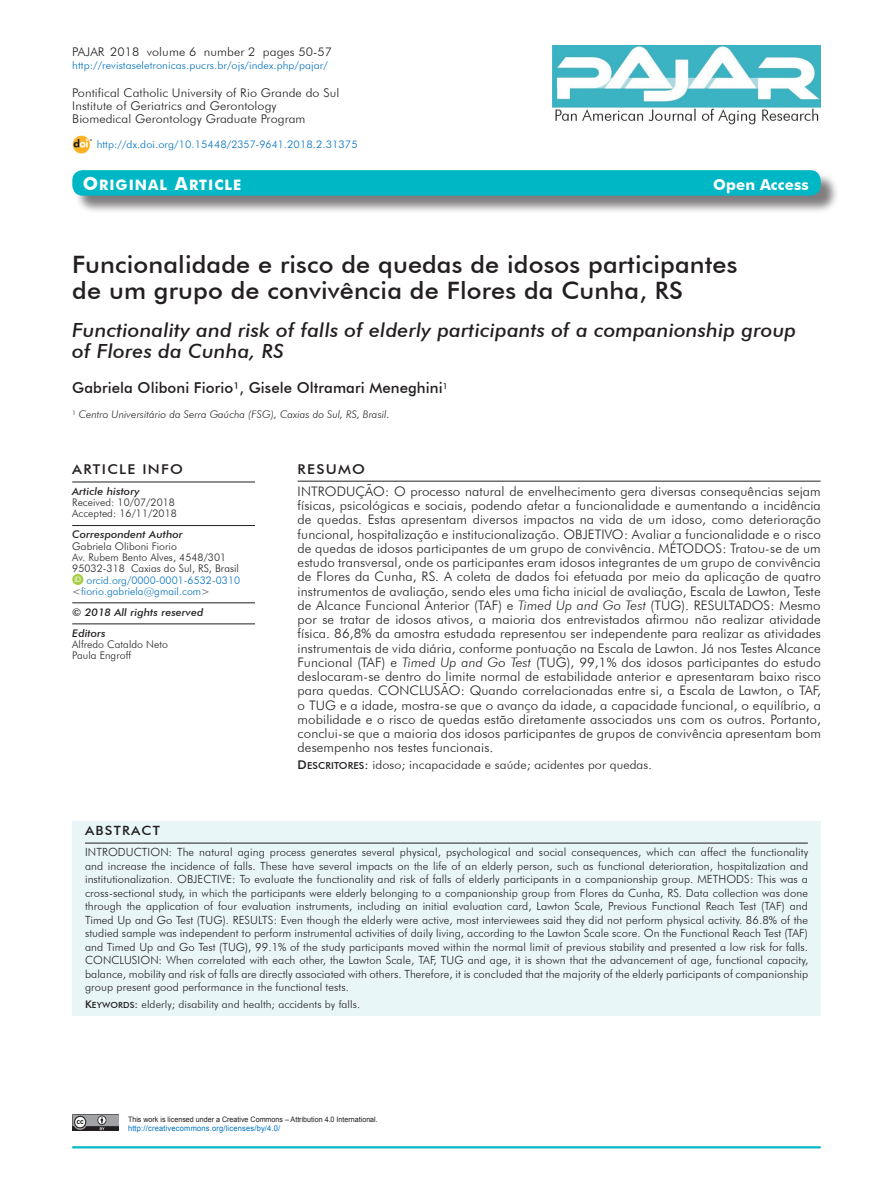
<style>
.page{position:relative;width:893px;height:1191px;background:#fff}
.page>*{position:absolute;margin:0;border:0;box-sizing:border-box;transform-origin:0 0}
.t1{font:500 24px/25.5px "Futura BT";letter-spacing:.005em;color:#231f20;scale:1.05 1}
.t2{font:italic 500 19.5px/21px "Futura BT";letter-spacing:.005em;color:#231f20;scale:1.05 1}
.t3{font:500 15px "Futura BT";letter-spacing:.005em;color:#231f20}
.t4{font:700 15px "Futura BT";letter-spacing:.005em;color:#fff}
.t5{font:14.4px "Futura BT Bold SC800";letter-spacing:.07em;color:#fff}
.t6{font:500 13.5px "Futura BT";letter-spacing:.085em;color:#231f20;scale:1.1 1}
.t7{font:300 13.2px/14.2px "Futura BT";letter-spacing:.005em;color:#231f20;text-align:justify}
.t8{font:500 12.75px "Futura BT";letter-spacing:.085em;color:#231f20;scale:1.1 1}
.t9{font:300 12px/12.8px "Futura BT";letter-spacing:.005em;color:#231f20;scale:1.05 1}
.t10{font:300 11.25px/13.5px "Futura BT";letter-spacing:.005em;color:#231f20;text-align:justify}
.t11{font:300 10.5px/11.2px "Futura BT";letter-spacing:.005em;color:#231f20}
.t12{font:300 10.5px "Futura BT";letter-spacing:.005em;color:#0072bc;scale:1.05 1}
.t13{font:italic 500 10.5px/21px "Futura BT";letter-spacing:.005em;color:#231f20;scale:1.05 1}
.t14{font:italic 300 10.5px "Futura BT";letter-spacing:.005em;color:#231f20}
.t15{font:300 10.5px "Futura BT";letter-spacing:.005em;color:#231f20;scale:1.05 1}
.t16{font:7.8px "Arial";letter-spacing:.025em;color:#0072bc;scale:.95 1}
.t17{font:7.5px "Arial";color:#231f20;scale:.95 1}
.s1{font-size:18px}
.s2{font-style:normal}
.s3{font-family:"Arial";font-weight:400;font-size:7.35px;color:#fff}
.s4{color:#0072bc}
.s5{font-style:italic}
.s6{font-family:"Futura BT Medium SC800";font-weight:400}
.s7{font-family:"Futura BT Medium SC800";font-weight:400;font-size:9.6px}
.s8{font-weight:500}
.s9{font-family:"Futura BT Medium SC800";font-weight:400;font-size:8.4px}
</style>
<div class="page">
<hr style="left:72px;top:1146px;width:749px;height:2px;background:#00b7c5">
<img style="left:72px;top:1114px;width:47px;height:16px">
<img style="left:73px;top:136px;width:19px;height:17px">
<hr style="left:298px;top:481px;width:523px;height:1px;background:#231f20">
<div style="left:72px;top:821px;width:749px;height:194px;background:#e9f6f8"></div>
<hr style="left:85px;top:843px;width:723px;height:1px;background:#231f20">
<img style="left:552px;top:46px;width:269px;height:79px">
<div style="left:75px;top:172px;width:764px;height:42px;background:#231f20;opacity:.58"></div>
<div style="left:72px;top:170px;width:749px;height:26px;background:#00b7c5;border-radius:10px"></div>
<hr style="left:72px;top:482px;width:183px;height:1px;background:#231f20">
<hr style="left:72px;top:525px;width:183px;height:1px;background:#231f20">
<hr style="left:72px;top:602px;width:183px;height:1px;background:#231f20">
<hr style="left:72px;top:623px;width:183px;height:1px;background:#231f20">
<div style="left:72px;top:574px;width:11px;height:11px;background:#a5cd41;border-radius:50%"></div>
<p class="t9" style="left:72px;top:45px;width:249px">Pajar 2018 volume 6 number 2 pages 50-57</p>
<p class="t12" style="left:72px;top:59px;width:245px">http://revistaseletronicas.pucrs.br/ojs/index.php/pajar/</p>
<p class="t9" style="left:72px;top:87px;width:256px">Pontifical Catholic U niversity of Rio Grande do Sul<br>Institute of Geriatrics and Gerontology<br>Biomedical Gerontology Graduate Program</p>
<p class="t12" style="left:97px;top:138px;width:250px">http://dx.doi.org/10.15448/2357-9641.2018.2.31375</p>
<p class="t5" style="left:83px;top:176px;width:160px"><span class="s1">O</span>RIGINAL <span class="s1">A</span>RTICLE</p>
<p class="t4" style="left:713px;top:175px;width:97px">Open Access</p>
<h1 class="t1" style="left:72px;top:252px;width:635px">Funcionalidade e risco de quedas de idosos participantes de um grupo de convivência de Flores da Cunha, RS</h1>
<h2 class="t2" style="left:72px;top:319px;width:691px">Functionality and risk of falls of elderly participants of a companionship group of Flores da Cunha, RS</h2>
<p class="t3" style="left:72px;top:378px;width:377px">Gabriela Oliboni Fiorio¹, Gisele Oltramari Meneghini<sup>1</sup></p>
<p class="t14" style="left:72px;top:408px;width:319px"><span class="s2">¹</span> Centro Universitário da Serra Gaúcha (FSG), Caxias do Sul, RS, Brasil.</p>
<p class="t6" style="left:72px;top:461px;width:91px">Article I nfo</p>
<p class="t13" style="left:72px;top:480px;width:66px">Article history</p>
<p class="t11" style="left:72px;top:497px;width:106px">Received: 10/07/2018<br>Accepted: 16/11/2018</p>
<p class="t13" style="left:72px;top:524px;width:107px">Correspondent Author</p>
<p class="t11" style="left:72px;top:540px;width:169px">Gabriela Oliboni Fiorio<br>Av. Rubem Bento Alves, 4548/301<br>95032-318 Caxias do Sul, RS, Brasil <span class="s3">iD</span> <span class="s4">orcid.org/0000-0001-6532-0310 </span>&lt;<span class="s4">fiorio.gabriela@gmail.com</span>&gt;</p>
<p class="t13" style="left:72px;top:601px;width:126px">© 2018 All rights reserved<br>Editors</p>
<p class="t11" style="left:72px;top:638px;width:97px">Alfredo Cataldo N eto<br>Paula Engroff</p>
<p class="t6" style="left:298px;top:461px;width:50px">Resumo</p>
<p class="t7" style="left:298px;top:484px;width:525px">Introdução: O processo natural de envelhecimento gera diversas consequências sejam físicas, psicológicas e sociais, podendo afetar a funcionalidade e aumentando a incidência de quedas. Estas apresentam diversos impactos na vida de um idoso, como deterioração funcional, hospitalização e institucionalização. Objetivo: Avaliar a funcionalidade e o risco de quedas de idosos participantes de um grupo de convivência. Métodos: Tratou-se de um estudo transversal, onde os participantes eram idosos integrantes de um grupo de convivência de Flores da Cunha, RS. A coleta de dados foi efetuada por meio da aplicação de quatro instrumentos de avaliação, sendo eles uma ficha inicial de avaliação, Escala de Lawton, Teste de Alcance Funcional Anterior (TAF) e <span class="s5">Timed Up and Go Test</span> (TU G). Resultados: Mesmo por se tratar de idosos ativos, a maioria dos entrevistados afirmou não realizar atividade física. 86,8% da amostra estudada representou ser independente para realizar as atividades instrumentais de vida diária, conforme pontuação na Escala de Lawton. Já nos Testes Alcance Funcional (TAF) e <span class="s5">Timed Up and Go Test</span> (TU G), 99,1% dos idosos participantes do estudo deslocaram-se dentro do limite normal de estabilidade anterior e apresentaram baixo risco para quedas. Conclusão: Quando correlacionadas entre si, a Escala de Lawton, o TAF, o TUG e a idade, mostra-se que o avanço da idade, a capacidade funcional, o equilíbrio, a mobilidade e o risco de quedas estão diretamente associados uns com os outros. Portanto, conclui-se que a maioria dos idosos participantes de grupos de convivência apresentam bom desempenho nos testes funcionais.</p>
<p class="t9" style="left:298px;top:758px;width:339px"><span class="s6">D</span><span class="s7">ESCRITORES</span><span class="s8">:</span> idoso; incapacidade e saúde; acidentes por quedas.</p>
<p class="t8" style="left:85px;top:823px;width:43px">Abstrac</p>
<p class="t8" style="left:153px;top:823px;width:8px">t</p>
<p class="t10" style="left:85px;top:845px;width:725px">Introducti on: The natural aging process generates several physical, psychological and social consequences, which can affect the functionality and increase the incidence of falls. These have several impacts on the life of an elderly person, such as functional deterioration, hospitalization and institutionalization. Objective : To evaluate the functionality and risk of falls of elderly participants in a companionship group. Methods: This was a cross-sectional study, in which the participants were elderly belonging to a companionship group from Flores da Cunha, RS. Data collection was done through the application of four evaluation instruments, including an initial evaluation card, Lawton Scale, Previous Functional Reach Test (TAF) and Timed U p and Go Test (TU G). Results: Even though the elderly were active, most interviewees said they did not perform physical activity. 86.8% of the studied sample was independent to perform instrumental activities of daily living, according to the Lawton Scale score. On the Functional Reach Test (TAF) and Timed U p and Go Test (TUG), 99.1% of the study participants moved within the normal limit of previous stability and presented a low risk for falls.<br>Conclusi on: When correlated with each other, the Lawton Scale, TAF, TU G and age, it is shown that the advancement of age, functional capacity, balance, mobility and risk of falls are directly associated with others. Therefore, it is concluded that the majority of the elderly participants of companionship group present good performance in the functional tests.</p>
<p class="t15" style="left:85px;top:998px;width:264px"><span class="s6">K</span><span class="s9">EYWORDS</span><span class="s6">:</span> elderly; disability and health; accidents by falls.</p>
<p class="t17" style="left:128px;top:1114px;width:264px">This work is licensed under a Creative Commons – Attribution 4.0 International.</p>
<p class="t16" style="left:128px;top:1123px;width:162px">http://creativecommons.org/licenses/by/4.0/</p>
</div>
